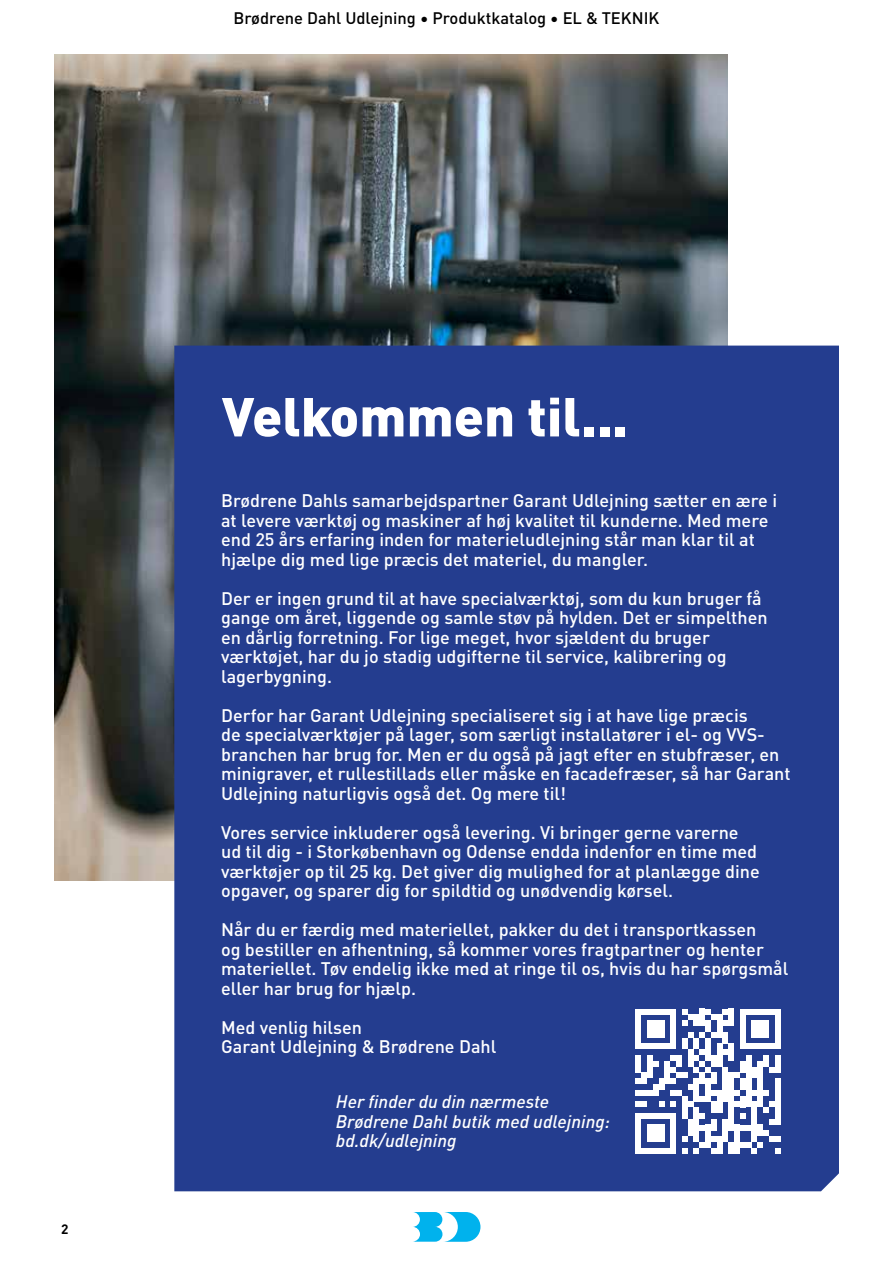
<style>
.page{position:relative;width:893px;height:1263px;background:#fff}
.page>*{position:absolute;margin:0;border:0;box-sizing:border-box;transform-origin:0 0}
.t1{font:900 54px "DIN Pro";color:#fff}
.t2{font:500 18px/19.5px "DIN Pro";color:#fff}
.t3{font:italic 500 18px/19.5px "DIN Pro";color:#fff}
.t4{font:500 16.5px "DIN Pro";color:#000}
.t5{font:700 13.5px "DIN Pro";color:#000}
</style>
<div class="page">
<svg style="left:413px;top:1212px;width:67px;height:30px"></svg>
<img style="left:54px;top:54px;width:673px;height:826px">
<div style="left:174px;top:346px;width:665px;height:845px;background:#243d8f"></div>
<div style="left:635px;top:1009px;width:6px;height:34px;background:#fff"></div>
<div style="left:647px;top:1020px;width:6px;height:18px;background:#fff"></div>
<div style="left:653px;top:1020px;width:6px;height:18px;background:#fff"></div>
<div style="left:659px;top:1020px;width:5px;height:18px;background:#fff"></div>
<svg style="left:641px;top:1009px;width:29px;height:5px"></svg>
<div style="left:670px;top:1009px;width:6px;height:34px;background:#fff"></div>
<svg style="left:682px;top:1009px;width:11px;height:17px"></svg>
<div style="left:693px;top:1014px;width:6px;height:12px;background:#fff"></div>
<div style="left:699px;top:1009px;width:6px;height:17px;background:#fff"></div>
<div style="left:705px;top:1020px;width:6px;height:12px;background:#fff"></div>
<div style="left:717px;top:1014px;width:5px;height:24px;background:#fff"></div>
<svg style="left:705px;top:1009px;width:23px;height:17px"></svg>
<div style="left:728px;top:1009px;width:6px;height:17px;background:#fff"></div>
<div style="left:740px;top:1009px;width:6px;height:34px;background:#fff"></div>
<div style="left:751px;top:1020px;width:6px;height:18px;background:#fff"></div>
<div style="left:757px;top:1020px;width:6px;height:18px;background:#fff"></div>
<div style="left:763px;top:1020px;width:6px;height:18px;background:#fff"></div>
<svg style="left:746px;top:1009px;width:29px;height:5px"></svg>
<div style="left:775px;top:1009px;width:5px;height:34px;background:#fff"></div>
<svg style="left:635px;top:1032px;width:145px;height:122px"></svg>
<p class="t5" style="left:61px;top:1218px;width:9px">2</p>
<p class="t4" style="left:234px;top:5px;width:427px">Brødrene Dahl Udlejning • Produktkatalog • EL &amp; TEKNIK</p>
<h1 class="t1" style="left:222px;top:374px;width:408px">Velkommen til...</h1>
<p class="t2" style="left:221px;top:490px;width:557px">Brødrene Dahls samarbejdspartner Garant Udlejning sætter en ære i at levere værktøj og maskiner af høj kvalitet til kunderne. Med mere end 25 års erfaring inden for materieludlejning står man klar til at hjælpe dig med lige præcis det materiel, du mangler.</p>
<p class="t2" style="left:221px;top:587px;width:548px">Der er ingen grund til at have specialværktøj, som du kun bruger få gange om året, liggende og samle støv på hylden. Det er simpelthen en dårlig forretning. For lige meget, hvor sjældent du bruger værktøjet, har du jo stadig udgifterne til service, kalibrering og lagerbygning.</p>
<p class="t2" style="left:221px;top:704px;width:571px">Derfor har Garant Udlejning specialiseret sig i at have lige præcis<br>de specialværktøjer på lager, som særligt installatører i el- og VVS&shy;branchen har brug for. Men er du også på jagt efter en stubfræser, en minigraver, et rullestillads eller måske en facadefræser, så har Garant Udlejning naturligvis også det. Og mere til!</p>
<p class="t2" style="left:221px;top:821px;width:540px">Vores service inkluderer også levering. Vi bringer gerne varerne ud til dig - i Storkøbenhavn og Odense endda indenfor en time med værktøjer op til 25 kg. Det giver dig mulighed for at planlægge dine opgaver, og sparer dig for spildtid og unødvendig kørsel.</p>
<p class="t2" style="left:221px;top:919px;width:569px">Når du er færdig med materiellet, pakker du det i transportkassen<br>og bestiller en afhentning, så kommer vores fragtpartner og henter materiellet. Tøv endelig ikke med at ringe til os, hvis du har spørgsmål eller har brug for hjælp.</p>
<p class="t2" style="left:221px;top:1016px;width:277px">Med venlig hilsen<br>Garant Udlejning &amp; Brødrene Dahl</p>
<p class="t3" style="left:336px;top:1091px;width:276px">Her finder du din nærmeste<br>Brødrene Dahl butik med udlejning: bd.dk/udlejning</p>
</div>
